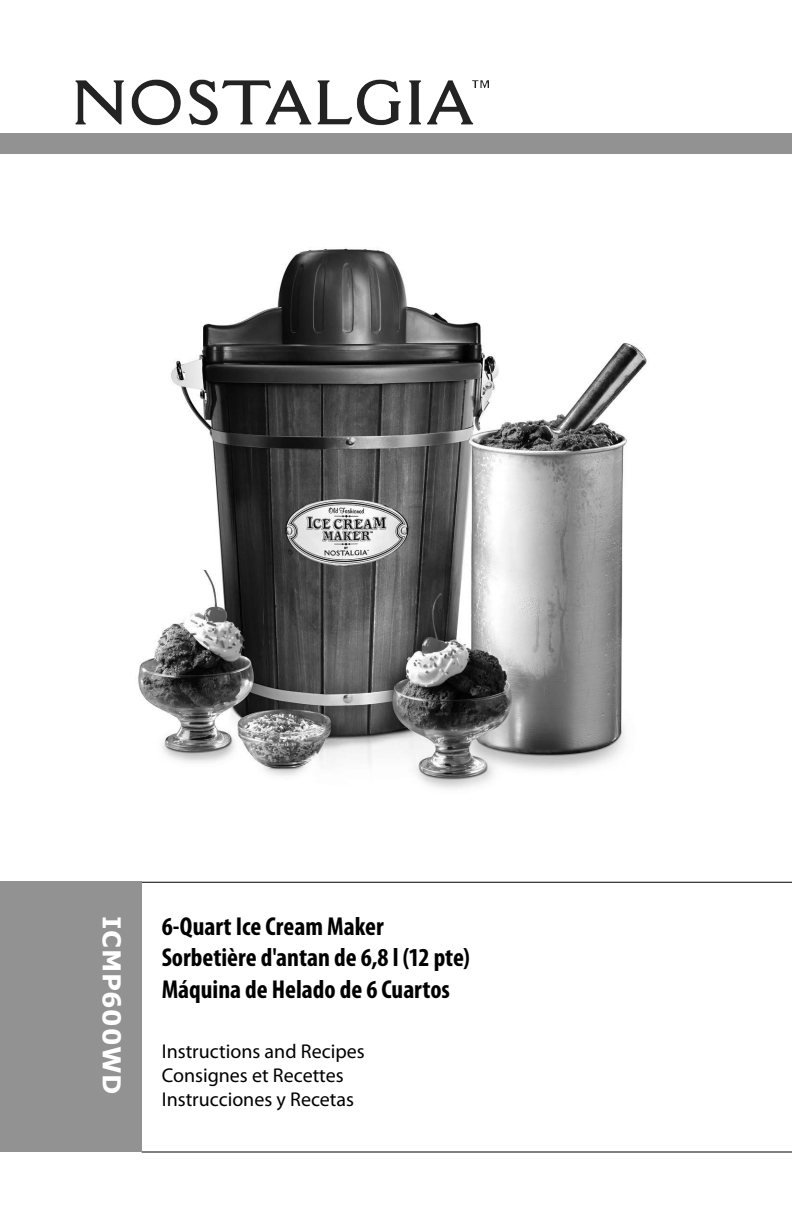
<style>
.page{position:relative;width:792px;height:1224px;background:#fff}
.page>*{position:absolute;margin:0;border:0;box-sizing:border-box;transform-origin:0 0}
.t1{font:700 condensed 26px "Myriad Pro";color:#000}
.No_Style__Don_t_Use{font:700 24.4px "Verdana";letter-spacing:.03em;color:#fff}
.t2{font:20px "Myriad Pro";color:#000}
</style>
<div class="page">
<hr style="left:142px;top:882px;width:650px;height:1px;background:#000">
<hr style="left:142px;top:1152px;width:650px;height:1px;background:#000">
<div style="left:0;top:882px;width:142px;height:270px;background:#929292"></div>
<img style="left:72px;top:79px;width:416px;height:55px">
<div style="left:0;top:134px;width:792px;height:20px;background:#929292"></div>
<img style="left:138px;top:248px;width:509px;height:541px">
<p class="No_Style__Don_t_Use" style="left:129px;top:916px;width:180px;rotate:90deg">ICMP600WD</p>
<p class="t1" style="left:162px;top:910px;width:224px">6-Quart Ice Cream Maker</p>
<p class="t1" style="left:162px;top:942px;width:310px">Sorbetière d'antan de 6,8 l (12 pte)</p>
<p class="t1" style="left:162px;top:973px;width:290px">Máquina de Helado de 6 Cuartos</p>
<p class="t2" style="left:162px;top:1039px;width:205px">Instructions and Recipes</p>
<p class="t2" style="left:162px;top:1063px;width:184px">Consignes et Recettes</p>
<p class="t2" style="left:162px;top:1087px;width:194px">Instrucciones y Recetas</p>
</div>
